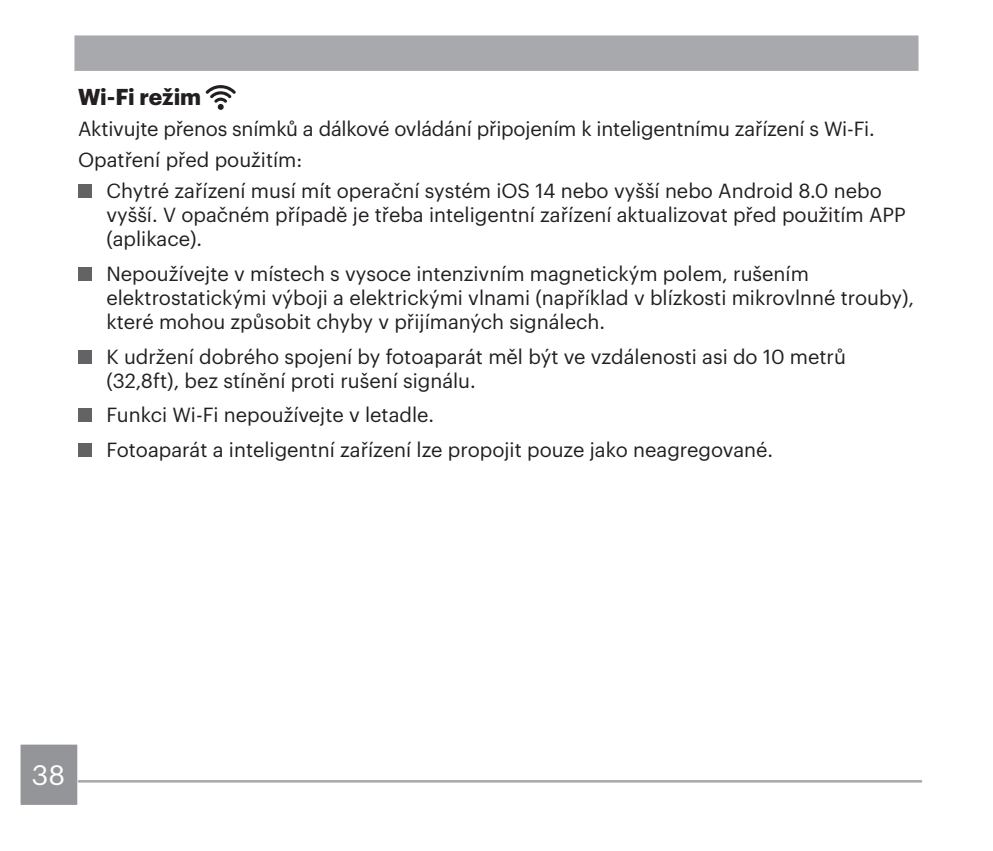
<style>
.page{position:relative;width:993px;height:851px;background:#fff}
.page>*{position:absolute;margin:0;border:0;box-sizing:border-box;transform-origin:0 0}
.t1{font:27.5px "Graphik";color:#fff}
.着重内容{font:700 22.5px "Graphik";letter-spacing:-.005em;color:#231f20}
.带序号的内容{font:20px/24px "Graphik";color:#231f20}
.普通内容{font:20px "Graphik";letter-spacing:-.01em;color:#231f20}
</style>
<div class="page">
<hr style="left:78px;top:780px;width:843px;height:2px;background:#a8a9ad">
<div style="left:21px;top:744px;width:56px;height:60px;background:#939598"></div>
<div style="left:74px;top:35px;width:844px;height:36px;background:#a8a9ad;border:2px solid #a8a9ad"></div>
<svg style="left:206px;top:85px;width:29px;height:25px"></svg>
<div style="left:78px;top:184px;width:14px;height:14px;background:#636366"></div>
<div style="left:78px;top:267px;width:14px;height:14px;background:#636366"></div>
<div style="left:78px;top:350px;width:14px;height:13px;background:#636366"></div>
<div style="left:78px;top:408px;width:14px;height:14px;background:#636366"></div>
<div style="left:78px;top:443px;width:14px;height:14px;background:#636366"></div>
<p class="着重内容" style="left:78px;top:79px;width:125px">Wi-Fi režim</p>
<p class="普通内容" style="left:78px;top:114px;width:798px">Aktivujte přenos snímků a dálkové ovládání připojením k inteligentnímu zařízení s Wi-Fi.</p>
<p class="普通内容" style="left:78px;top:145px;width:226px">Opatření před použitím:</p>
<p class="带序号的内容" style="left:106px;top:177px;width:800px">Chytré zařízení musí mít operační systém iOS 14 nebo vyšší nebo Android 8.0 nebo vyšší. V opačném případě je třeba inteligentní zařízení aktualizovat před použitím APP (aplikace).</p>
<p class="带序号的内容" style="left:106px;top:260px;width:809px">Nepoužívejte v místech s vysoce intenzivním magnetickým polem, rušením elektrostatickými výboji a elektrickými vlnami (například v blízkosti mikrovlnné trouby), které mohou způsobit chyby v přijímaných signálech.</p>
<p class="带序号的内容" style="left:106px;top:342px;width:741px">K udržení dobrého spojení by fotoaparát měl být ve vzdálenosti asi do 10 metrů (32,8ft), bez stínění proti rušení signálu.</p>
<p class="带序号的内容" style="left:106px;top:401px;width:329px">Funkci Wi-Fi nepoužívejte v letadle.</p>
<p class="带序号的内容" style="left:106px;top:436px;width:668px">Fotoaparát a inteligentní zařízení lze propojit pouze jako neagregované.</p>
<h1 class="t1" style="left:32px;top:754px;width:35px">38</h1>
</div>
